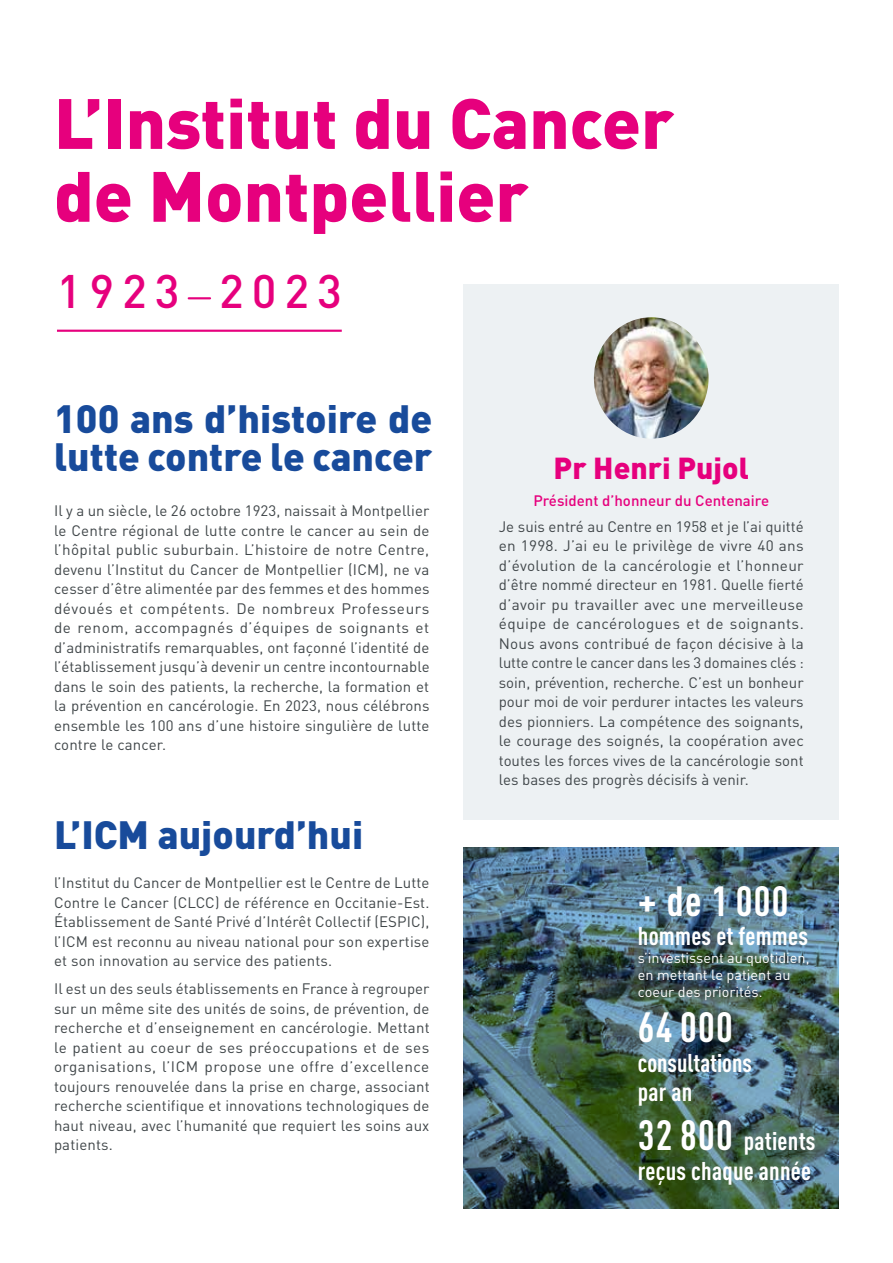
<style>
.page{position:relative;width:893px;height:1263px;background:#fff}
.page>*{position:absolute;margin:0;border:0;box-sizing:border-box;transform-origin:0 0}
.t1{font:900 70.05px/72.9px "DINOT";color:#e6007d}
.t2{font:500 46.5px "DINOT";letter-spacing:.17em;color:#e6007d}
.t3{font:700 condensed 41.7px "DINOT";letter-spacing:.03em;color:#fff}
.t4{font:900 39px/37.5px "DINOT";color:#184b9b}
.t5{font:900 30px "DINOT";color:#e6007d}
.t6{font:700 condensed 25.35px/29.7px "DINOT";letter-spacing:.01em;color:#fff}
.t7{font:15px/19.5px "DINOT";letter-spacing:.01em;color:#404649;text-align:justify}
.t8{font:500 15px "DINOT";color:#e6007d}
.t9{font:14.4px/17.4px "DINOT";color:#fff}
.s1{font-size:41.7px}
</style>
<div class="page">
<img style="left:463px;top:848px;width:376px;height:361px">
<hr style="left:189px;top:297px;width:21px;height:2px;background:#e6007d">
<hr style="left:57px;top:330px;width:285px;height:2px;background:#e6007d">
<div style="left:463px;top:284px;width:376px;height:535px;background:#edf1f3"></div>
<img style="left:594px;top:317px;width:115px;height:122px">
<h1 class="t1" style="left:54px;top:85px;width:622px">L’Institut du Cancer de Montpellier</h1>
<h2 class="t2" style="left:57px;top:262px;width:286px">1923 2023</h2>
<h3 class="t4" style="left:54px;top:399px;width:380px">100 ans d’histoire de lutte contre le cancer</h3>
<p class="t7" style="left:54px;top:501px;width:377px">Il y a un siècle, le 26 octobre 1923, naissait à Montpellier le Centre régional de lutte contre le cancer au sein de l’hôpital public suburbain. L’histoire de notre Centre, devenu l’Institut du Cancer de Montpellier (ICM), ne va cesser d’être alimentée par des femmes et des hommes dévoués et compétents. De nombreux Professeurs de renom, accompagnés d’équipes de soignants et d’administratifs remarquables, ont façonné l’identité de l’établissement jusqu’à devenir un centre incontournable dans le soin des patients, la recherche, la formation et la prévention en cancérologie. En 2023, nous célébrons ensemble les 100 ans d’une histoire singulière de lutte contre le cancer.</p>
<h3 class="t4" style="left:54px;top:815px;width:311px">L’ICM aujourd’hui</h3>
<p class="t7" style="left:54px;top:873px;width:377px">l’Institut du Cancer de Montpellier est le Centre de Lutte Contre le Cancer (CLCC) de référence en Occitanie-Est.<br>Établissement de Santé Privé d’Intérêt Collectif (ESPIC), l’ICM est reconnu au niveau national pour son expertise et son innovation au service des patients.</p>
<p class="t7" style="left:54px;top:979px;width:377px">Il est un des seuls établissements en France à regrouper sur un même site des unités de soins, de prévention, de recherche et d’enseignement en cancérologie. Mettant le patient au coeur de ses préoccupations et de ses organisations, l’ICM propose une offre d’excellence toujours renouvelée dans la prise en charge, associant recherche scientifique et innovations technologiques de haut niveau, avec l’humanité que requiert les soins aux patients.</p>
<h3 class="t5" style="left:554px;top:448px;width:197px">Pr Henri Pujol</h3>
<p class="t8" style="left:533px;top:491px;width:237px">Président d’honneur du Centenaire</p>
<p class="t7" style="left:499px;top:516px;width:307px">Je suis entré au Centre en 1958 et je l’ai quitté en 1998. J’ai eu le privilège de vivre 40 ans d’évolution de la cancérologie et l’honneur d’être nommé directeur en 1981. Quelle fierté d’avoir pu travailler avec une merveilleuse équipe de cancérologues et de soignants.<br>Nous avons contribué de façon décisive à la lutte contre le cancer dans les 3 domaines clés : soin, prévention, recherche. C’est un bonheur pour moi de voir perdurer intactes les valeurs des pionniers. La compétence des soignants, le courage des soignés, la coopération avec toutes les forces vives de la cancérologie sont les bases des progrès décisifs à venir.</p>
<h3 class="t3" style="left:638px;top:875px;width:152px">+ de 1 000</h3>
<h3 class="t6" style="left:638px;top:921px;width:172px">hommes et femmes</h3>
<p class="t9" style="left:638px;top:948px;width:173px">s’investissent au quotidien, en mettant le patient au coeur des priorités.</p>
<h3 class="t3" style="left:638px;top:1002px;width:97px">64 000</h3>
<h3 class="t6" style="left:638px;top:1047px;width:116px">consultations par an</h3>
<h3 class="t6" style="left:638px;top:1126px;width:179px"><span class="s1">32 800</span> patients reçus chaque année</h3>
</div>
